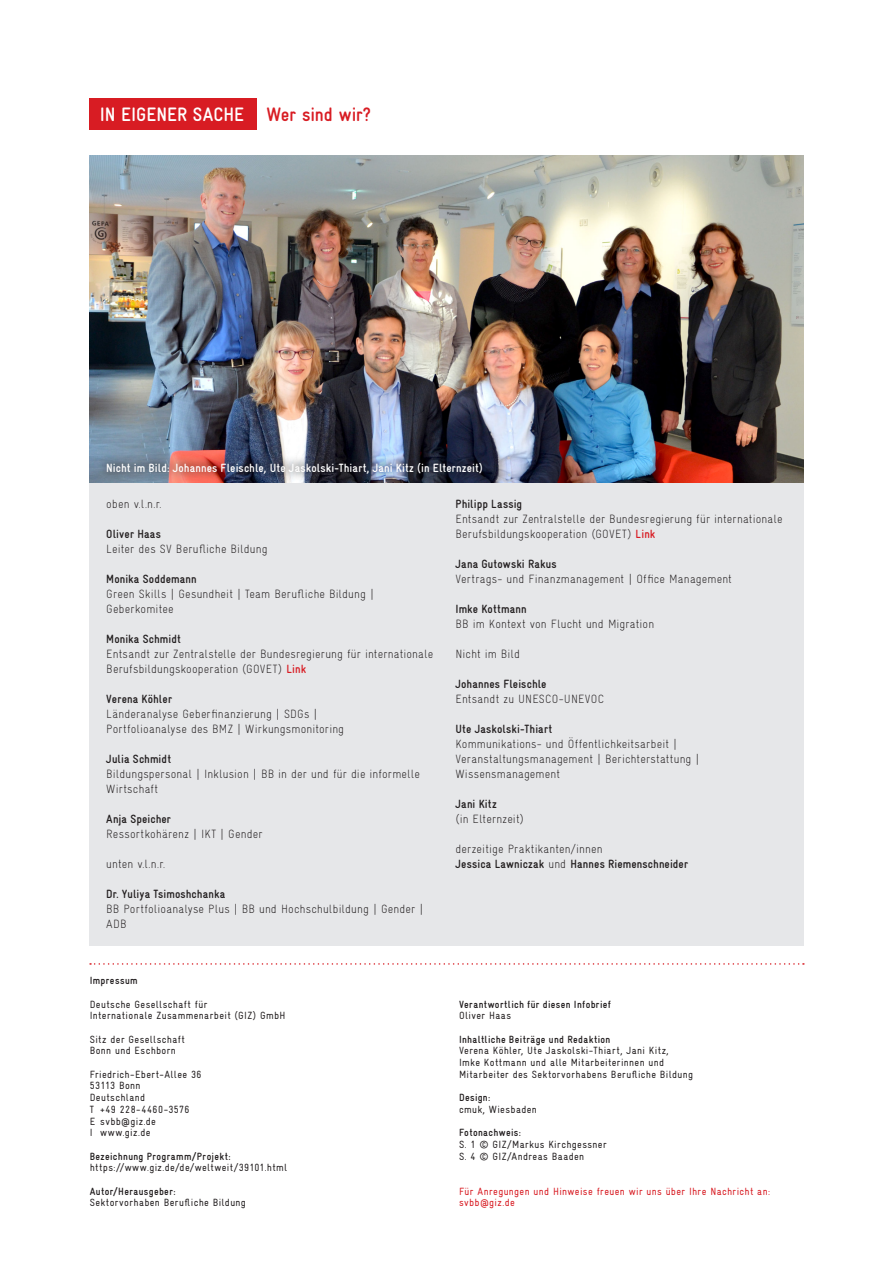
<style>
.page{position:relative;width:893px;height:1263px;background:#fff}
.page>*{position:absolute;margin:0;border:0;box-sizing:border-box;transform-origin:0 0}
.t1{font:700 condensed 19.5px "Gravur";color:#fff}
.t2{font:300 condensed 12px/15px "Gravur";letter-spacing:.01em;color:#231f20}
.t3{font:700 condensed 12px "Gravur";letter-spacing:.01em;color:#231f20}
.t4{font:700 condensed 12px "Gravur";letter-spacing:.01em;color:#fff}
.t5{font:condensed 10.5px "Gravur";letter-spacing:.035em;color:#231f20}
.t6{font:700 condensed 10.5px "Gravur";letter-spacing:.035em;color:#231f20}
.t7{font:condensed 10.5px "Gravur";letter-spacing:.035em;color:#d81c23}
.s1{color:#d81c23}
.s2{font-weight:700;color:#d81c23}
.s3{font-weight:300}
</style>
<div class="page">
<div style="left:89px;top:483px;width:715px;height:462px;background:#e6e7e9"></div>
<div style="left:89px;top:98px;width:168px;height:31px;background:#d81c23"></div>
<img style="left:89px;top:155px;width:715px;height:328px">
<img style="left:98px;top:454px;width:393px;height:28px">
<svg style="left:90px;top:963px;width:714px;height:2px"></svg>
<p class="t1" style="left:100px;top:103px;width:273px">IN EIGENER SACHE <span class="s1">Wer sind wir?</span></p>
<p class="t4" style="left:106px;top:461px;width:378px">Nicht im Bild: Johannes Fleischle, Ute Jaskolski-Thiart, Jani Kitz (in Elternzeit)</p>
<p class="t2" style="left:106px;top:496px;width:57px">oben v.l.n.r.</p>
<p class="t3" style="left:106px;top:527px;width:56px">Oliver Haas</p>
<p class="t2" style="left:106px;top:541px;width:163px">Leiter des SV Berufliche Bildung</p>
<p class="t3" style="left:106px;top:572px;width:92px">Monika Soddemann</p>
<p class="t2" style="left:106px;top:586px;width:269px">Green Skills | Gesundheit | Team Berufliche Bildung |</p>
<p class="t2" style="left:106px;top:601px;width:69px">Geberkomitee</p>
<p class="t3" style="left:106px;top:632px;width:76px">Monika Schmidt</p>
<p class="t2" style="left:106px;top:646px;width:329px">Entsandt zur Zentralstelle der Bundesregierung für internationale<br>Berufsbildungskooperation (GOVET) <span class="s2">Link</span></p>
<p class="t3" style="left:106px;top:692px;width:67px">Verena Köhler</p>
<p class="t2" style="left:106px;top:706px;width:213px">Länderanalyse Geberfinanzierung | SDGs |</p>
<p class="t2" style="left:106px;top:721px;width:239px">Portfolioanalyse des BMZ | Wirkungsmonitoring</p>
<p class="t3" style="left:106px;top:752px;width:66px">Julia Schmidt</p>
<p class="t2" style="left:106px;top:766px;width:315px">Bildungspersonal | Inklusion | BB in der und für die informelle<br>Wirtschaft</p>
<p class="t3" style="left:106px;top:812px;width:66px">Anja Speicher</p>
<p class="t2" style="left:106px;top:826px;width:158px">Ressortkohärenz | IKT | Gender</p>
<p class="t2" style="left:106px;top:856px;width:60px">unten v.l.n.r.</p>
<p class="t3" style="left:106px;top:887px;width:121px">Dr. Yuliya Tsimoshchanka</p>
<p class="t2" style="left:106px;top:901px;width:318px">BB Portfolioanalyse Plus | BB und Hochschulbildung | Gender |<br>ADB</p>
<p class="t6" style="left:90px;top:975px;width:49px">Impressum</p>
<p class="t5" style="left:90px;top:998px;width:119px">Deutsche Gesellschaft für</p>
<p class="t5" style="left:90px;top:1010px;width:197px">Internationale Zusammenarbeit (GIZ) GmbH</p>
<p class="t5" style="left:90px;top:1033px;width:97px">Sitz der Gesellschaft</p>
<p class="t5" style="left:90px;top:1045px;width:88px">Bonn und Eschborn</p>
<p class="t5" style="left:90px;top:1068px;width:113px">Friedrich-Ebert-Allee 36</p>
<p class="t5" style="left:90px;top:1080px;width:52px">53113 Bonn</p>
<p class="t5" style="left:90px;top:1092px;width:57px">Deutschland</p>
<p class="t5" style="left:90px;top:1103px;width:101px">T +49 228-4460-3576</p>
<p class="t5" style="left:90px;top:1115px;width:68px">E svbb@giz.de</p>
<p class="t5" style="left:90px;top:1127px;width:62px">I www.giz.de</p>
<p class="t6" style="left:90px;top:1150px;width:143px">Bezeichnung Programm/Projekt:</p>
<p class="t5" style="left:90px;top:1162px;width:199px">https://www.giz.de/de/weltweit/39101.html</p>
<p class="t6" style="left:90px;top:1185px;width:87px">Autor/Herausgeber:</p>
<p class="t5" style="left:90px;top:1197px;width:158px">Sektorvorhaben Berufliche Bildung</p>
<p class="t3" style="left:455px;top:497px;width:68px">Philipp Lassig</p>
<p class="t2" style="left:455px;top:511px;width:329px">Entsandt zur Zentralstelle der Bundesregierung für internationale<br>Berufsbildungskooperation (GOVET) <span class="s2">Link</span></p>
<p class="t3" style="left:455px;top:557px;width:103px">Jana Gutowski Rakus</p>
<p class="t2" style="left:455px;top:571px;width:278px">Vertrags- und Finanzmanagement | Office Management</p>
<p class="t3" style="left:455px;top:602px;width:73px">Imke Kottmann</p>
<p class="t2" style="left:455px;top:616px;width:200px">BB im Kontext von Flucht und Migration</p>
<p class="t2" style="left:455px;top:646px;width:66px">Nicht im Bild</p>
<p class="t3" style="left:455px;top:677px;width:93px">Johannes Fleischle</p>
<p class="t2" style="left:455px;top:691px;width:150px">Entsandt zu UNESCO-UNEVOC</p>
<p class="t3" style="left:455px;top:722px;width:98px">Ute Jaskolski-Thiart</p>
<p class="t2" style="left:455px;top:736px;width:223px">Kommunikations- und Öffentlichkeitsarbeit |</p>
<p class="t2" style="left:455px;top:751px;width:245px">Veranstaltungsmanagement | Berichterstattung |</p>
<p class="t2" style="left:455px;top:766px;width:106px">Wissensmanagement</p>
<p class="t3" style="left:455px;top:797px;width:43px">Jani Kitz</p>
<p class="t2" style="left:455px;top:811px;width:70px">(in Elternzeit)</p>
<p class="t2" style="left:455px;top:841px;width:149px">derzeitige Praktikanten/innen</p>
<p class="t3" style="left:455px;top:857px;width:234px">Jessica Lawniczak <span class="s3">und</span> Hannes Riemenschneider</p>
<p class="t6" style="left:459px;top:998px;width:153px">Verantwortlich für diesen Infobrief</p>
<p class="t5" style="left:459px;top:1010px;width:53px">Oliver Haas</p>
<p class="t6" style="left:459px;top:1033px;width:153px">Inhaltliche Beiträge und Redaktion</p>
<p class="t5" style="left:459px;top:1045px;width:211px">Verena Köhler, Ute Jaskolski-Thiart, Jani Kitz,</p>
<p class="t5" style="left:459px;top:1056px;width:207px">Imke Kottmann und alle Mitarbeiterinnen und</p>
<p class="t5" style="left:459px;top:1068px;width:236px">Mitarbeiter des Sektorvorhabens Berufliche Bildung</p>
<p class="t6" style="left:459px;top:1092px;width:33px">Design:</p>
<p class="t5" style="left:459px;top:1103px;width:79px">cmuk, Wiesbaden</p>
<p class="t6" style="left:459px;top:1127px;width:63px">Fotonachweis:</p>
<p class="t5" style="left:459px;top:1138px;width:149px">S. 1 © GIZ/Markus Kirchgessner</p>
<p class="t5" style="left:459px;top:1150px;width:127px">S. 4 © GIZ/Andreas Baaden</p>
<p class="t7" style="left:459px;top:1185px;width:313px">Für Anregungen und Hinweise freuen wir uns über Ihre Nachricht an:</p>
<p class="t7" style="left:459px;top:1197px;width:57px">svbb@giz.de</p>
</div>
